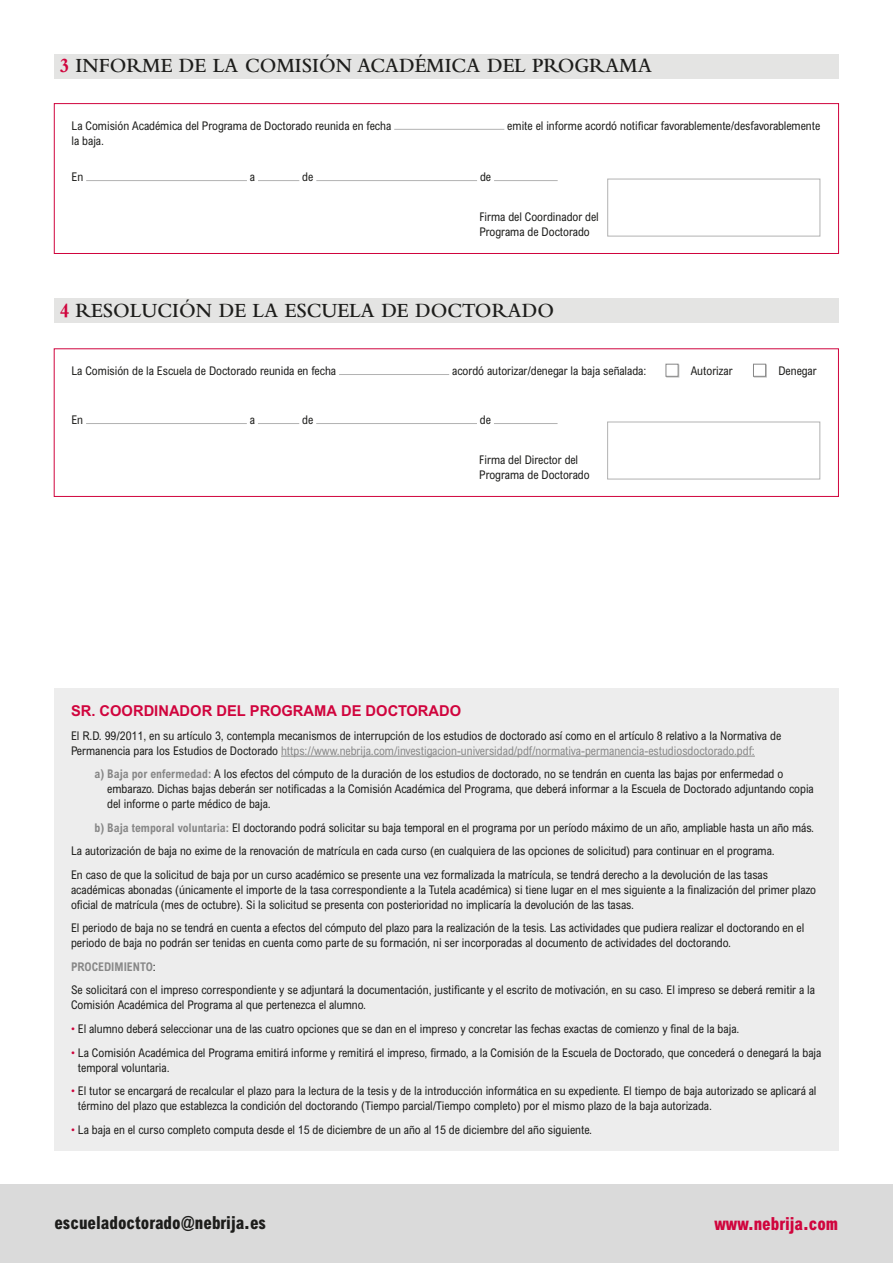
<style>
.page{position:relative;width:893px;height:1263px;background:#fff}
.page>*{position:absolute;margin:0;border:0;box-sizing:border-box;transform-origin:0 0}
.encabezados_Nº{font:600 21px "Bembo Std";color:#1d1d1b;scale:.95 1}
.t1{font:800 condensed 18px "Arial MT Pro";color:#1d1d1b;scale:.95 1}
.t2{font:800 condensed 18px "Arial MT Pro";color:#d0043d;scale:.95 1}
.TXT{font:700 15px "Arial MT Pro";color:#d0043d}
.TXT-2{font:condensed 12px/15px "Arial MT Pro";color:#1d1d1b}
.TXT-3{font:700 condensed 12px "Arial MT Pro";color:#878787}
.s1{font-weight:700;color:#d0043d}
.s2{color:#878787}
.s3{font-weight:700;color:#878787}
.s4{font-weight:400;color:#1d1d1b}
.s5{color:#d0043d}
</style>
<div class="page">
<hr style="left:339px;top:374px;width:110px;height:1px;background:#b2b2b2">
<hr style="left:86px;top:423px;width:161px;height:1px;background:#b2b2b2">
<hr style="left:258px;top:423px;width:41px;height:1px;background:#b2b2b2">
<hr style="left:316px;top:423px;width:161px;height:1px;background:#b2b2b2">
<hr style="left:494px;top:423px;width:64px;height:1px;background:#b2b2b2">
<div style="left:607px;top:422px;width:213px;height:57px;border:1px solid #b2b2b2"></div>
<div style="left:54px;top:349px;width:785px;height:148px;border:1px solid #d0043d"></div>
<div style="left:0;top:1184px;width:893px;height:79px;background:#dadada"></div>
<div style="left:54px;top:299px;width:785px;height:24px;background:#e4e4e3"></div>
<div style="left:666px;top:365px;width:13px;height:12px;background:#a2a2a1"></div>
<div style="left:666px;top:364px;width:12px;height:13px;background:#fff;border:1px solid #878787"></div>
<div style="left:754px;top:365px;width:13px;height:12px;background:#c0c0bf"></div>
<div style="left:753px;top:364px;width:13px;height:13px;background:#fff;border:1px solid #878787"></div>
<div style="left:54px;top:54px;width:785px;height:24px;background:#e4e4e3"></div>
<hr style="left:394px;top:129px;width:110px;height:1px;background:#b2b2b2">
<hr style="left:86px;top:180px;width:161px;height:1px;background:#b2b2b2">
<hr style="left:258px;top:180px;width:41px;height:1px;background:#b2b2b2">
<hr style="left:316px;top:180px;width:161px;height:1px;background:#b2b2b2">
<hr style="left:494px;top:180px;width:64px;height:1px;background:#b2b2b2">
<div style="left:607px;top:179px;width:213px;height:57px;border:1px solid #b2b2b2"></div>
<div style="left:54px;top:103px;width:785px;height:151px;border:1px solid #d0043d"></div>
<div style="left:54px;top:688px;width:785px;height:462px;background:#ededed"></div>
<hr style="left:281px;top:756px;width:474px;height:1px;background:#878787">
<p class="encabezados_Nº" style="left:60px;top:54px;width:625px"><span class="s1">3</span> INFORME DE LA COMISIÓN ACADÉMICA DEL PROGRAMA</p>
<p class="TXT-2" style="left:71px;top:118px;width:321px">La Comisión Académica del Programa de Doctorado reunida en fecha</p>
<p class="TXT-2" style="left:507px;top:118px;width:315px">emite el informe acordó notificar favorablemente/desfavorablemente</p>
<p class="TXT-2" style="left:71px;top:133px;width:34px">la baja.</p>
<p class="TXT-2" style="left:71px;top:169px;width:13px">En</p>
<p class="TXT-2" style="left:250px;top:169px;width:7px">a</p>
<p class="TXT-2" style="left:302px;top:169px;width:13px">de</p>
<p class="TXT-2" style="left:480px;top:169px;width:13px">de</p>
<p class="TXT-2" style="left:479px;top:210px;width:121px">Firma del Coordinador del<br>Programa de Doctorado</p>
<p class="encabezados_Nº" style="left:60px;top:299px;width:522px"><span class="s1">4</span> RESOLUCIÓN DE LA ESCUELA DE DOCTORADO</p>
<p class="TXT-2" style="left:71px;top:363px;width:266px">La Comisión de la Escuela de Doctorado reunida en fecha</p>
<p class="TXT-2" style="left:452px;top:363px;width:196px">acordó autorizar/denegar la baja señalada:</p>
<p class="TXT-2" style="left:71px;top:412px;width:13px">En</p>
<p class="TXT-2" style="left:250px;top:412px;width:7px">a</p>
<p class="TXT-2" style="left:302px;top:412px;width:13px">de</p>
<p class="TXT-2" style="left:480px;top:412px;width:13px">de</p>
<p class="TXT-2" style="left:479px;top:453px;width:112px">Firma del Director del<br>Programa de Doctorado</p>
<p class="TXT-2" style="left:691px;top:364px;width:43px">Autorizar</p>
<p class="TXT-2" style="left:778px;top:364px;width:40px">Denegar</p>
<p class="TXT" style="left:71px;top:702px;width:392px">SR. COORDINADOR DEL PROGRAMA DE DOCTORADO</p>
<p class="TXT-2" style="left:71px;top:728px;width:712px">El R.D. 99/2011, en su artículo 3, contempla mecanismos de interrupción de los estudios de doctorado así como en el artículo 8 relativo a la Normativa de<br>Permanencia para los Estudios de Doctorado <span class="s2">https://www.nebrija.com/investigacion-universidad/pdf/normativa-permanencia-estudiosdoctorado.pdf:</span></p>
<p class="TXT-2" style="left:107px;top:767px;width:708px;text-indent:-13px"><span class="s3">a) Baja por enfermedad:</span> A los efectos del cómputo de la duración de los estudios de doctorado, no se tendrán en cuenta las bajas por enfermedad o embarazo. Dichas bajas deberán ser notificadas a la Comisión Académica del Programa, que deberá informar a la Escuela de Doctorado adjuntando copia del informe o parte médico de baja.</p>
<p class="TXT-2" style="left:95px;top:820px;width:721px"><span class="s3">b) Baja temporal voluntaria:</span> El doctorando podrá solicitar su baja temporal en el programa por un período máximo de un año, ampliable hasta un año más.</p>
<p class="TXT-2" style="left:71px;top:844px;width:705px">La autorización de baja no exime de la renovación de matrícula en cada curso (en cualquiera de las opciones de solicitud) para continuar en el programa.</p>
<p class="TXT-2" style="left:71px;top:867px;width:746px">En caso de que la solicitud de baja por un curso académico se presente una vez formalizada la matrícula, se tendrá derecho a la devolución de las tasas académicas abonadas (únicamente el importe de la tasa correspondiente a la Tutela académica) si tiene lugar en el mes siguiente a la finalización del primer plazo oficial de matrícula (mes de octubre). Si la solicitud se presenta con posterioridad no implicaría la devolución de las tasas.</p>
<p class="TXT-2" style="left:71px;top:921px;width:735px">El periodo de baja no se tendrá en cuenta a efectos del cómputo del plazo para la realización de la tesis. Las actividades que pudiera realizar el doctorando en el periodo de baja no podrán ser tenidas en cuenta como parte de su formación, ni ser incorporadas al documento de actividades del doctorando.</p>
<p class="TXT-3" style="left:71px;top:960px;width:86px">PROCEDIMIENTO<span class="s4">:</span></p>
<p class="TXT-2" style="left:71px;top:983px;width:746px">Se solicitará con el impreso correspondiente y se adjuntará la documentación, justificante y el escrito de motivación, en su caso. El impreso se deberá remitir a la<br>Comisión Académica del Programa al que pertenezca el alumno.</p>
<p class="TXT-2" style="left:71px;top:1021px;width:670px"><span class="s5">•</span> El alumno deberá seleccionar una de las cuatro opciones que se dan en el impreso y concretar las fechas exactas de comienzo y final de la baja.</p>
<p class="TXT-2" style="left:78px;top:1045px;width:745px;text-indent:-7px"><span class="s5">•</span> La Comisión Académica del Programa emitirá informe y remitirá el impreso, firmado, a la Comisión de la Escuela de Doctorado, que concederá o denegará la baja temporal voluntaria.</p>
<p class="TXT-2" style="left:78px;top:1083px;width:740px;text-indent:-7px"><span class="s5">•</span> El tutor se encargará de recalcular el plazo para la lectura de la tesis y de la introducción informática en su expediente. El tiempo de baja autorizado se aplicará al término del plazo que establezca la condición del doctorando (Tiempo parcial/Tiempo completo) por el mismo plazo de la baja autorizada.</p>
<p class="TXT-2" style="left:71px;top:1122px;width:522px"><span class="s5">•</span> La baja en el curso completo computa desde el 15 de diciembre de un año al 15 de diciembre del año siguiente.</p>
<p class="t1" style="left:54px;top:1212px;width:224px">escueladoctorado@nebrija.es</p>
<p class="t2" style="left:714px;top:1212px;width:132px">www.nebrija.com</p>
</div>
